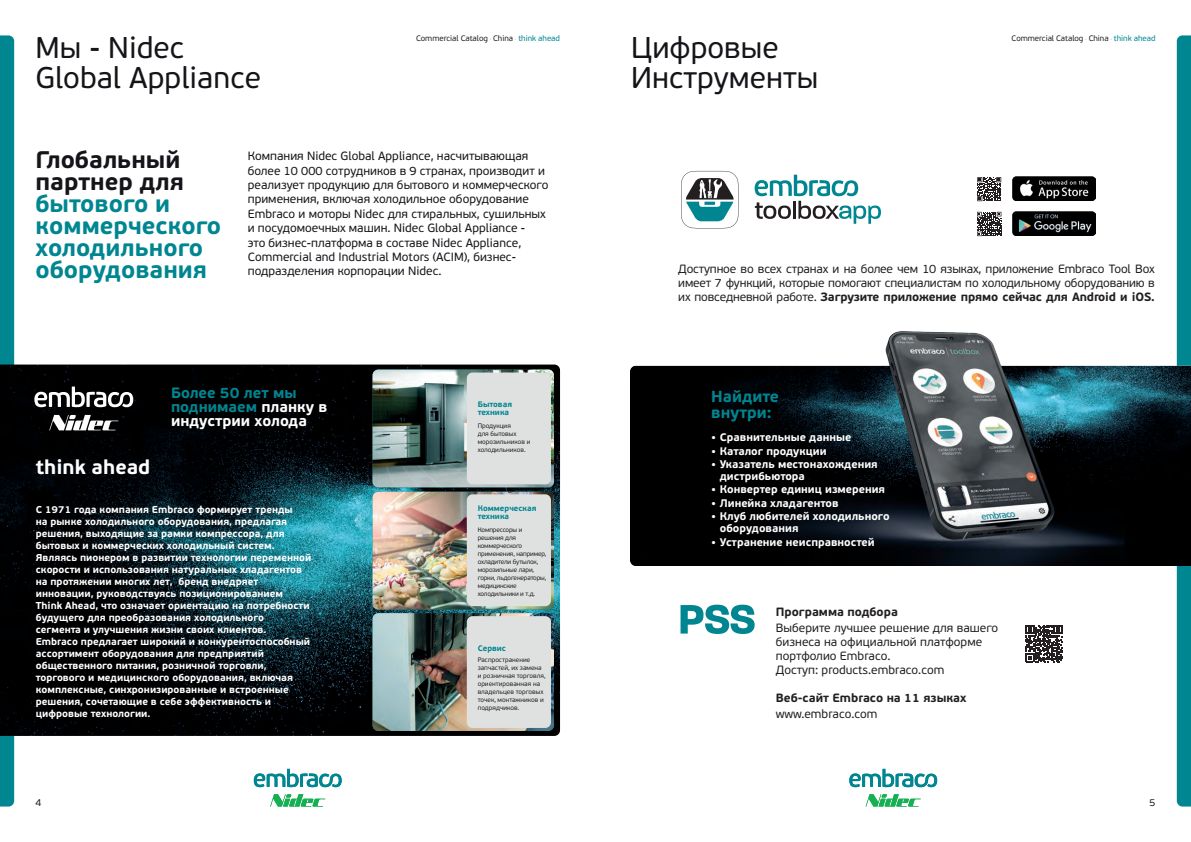
<style>
.page{position:relative;width:1191px;height:842px;background:#fff}
.page>*{position:absolute;margin:0;border:0;box-sizing:border-box;transform-origin:0 0}
.t1{font:30px/30px "Embraco Beau Sans";color:#161419}
.t2{font:700 24px/22px "Embraco Beau Sans";color:#008691}
.t3{font:700 20px "Embraco Beau Sans";color:#fff}
.t4{font:700 16px/16px "Embraco Beau Sans";color:#008691}
.t5{font:700 15px/14px "Embraco Beau Sans";color:#fff}
.t6{font:12px/14.4px "Embraco Beau Sans";color:#161419}
.t7{font:12px/14px "Embraco Beau Sans";letter-spacing:.005em;color:#231f20}
.t8{font:700 12px/15.4px "Embraco Beau Sans";color:#231f20}
.t9{font:700 11px/12px "Embraco Beau Sans";color:#fff}
.t10{font:700 10px/12px "Embraco Beau Sans";color:#fff}
.t11{font:10px "Embraco Beau Sans";color:#231f20}
.t12{font:8px "Embraco Beau Sans";letter-spacing:-.005em;color:#231f20}
.t13{font:700 8px/8px "Embraco Beau Sans";color:#008691}
.t14{font:6.5px/8px "Embraco Beau Sans";letter-spacing:-.01em;color:#231f20}
.s1{font-weight:100;font-size:3px}
.s2{color:#008691}
.s3{color:#161419}
.s4{font-weight:700}
.s5{font-weight:400}
</style>
<div class="page">
<div style="left:0;top:35px;width:14px;height:771px;background:#008691"></div>
<svg style="left:1176px;top:35px;width:15px;height:771px"></svg>
<svg style="left:254px;top:769px;width:88px;height:19px"></svg>
<svg style="left:270px;top:794px;width:55px;height:12px"></svg>
<svg style="left:849px;top:769px;width:88px;height:19px"></svg>
<svg style="left:865px;top:794px;width:55px;height:12px"></svg>
<svg style="left:1025px;top:625px;width:37px;height:37px"></svg>
<svg style="left:681px;top:171px;width:57px;height:57px"></svg>
<img style="left:1012px;top:176px;width:83px;height:25px">
<img style="left:1012px;top:211px;width:83px;height:24px">
<svg style="left:977px;top:177px;width:24px;height:24px"></svg>
<svg style="left:977px;top:211px;width:25px;height:26px"></svg>
<svg style="left:977px;top:212px;width:24px;height:24px"></svg>
<svg style="left:754px;top:175px;width:127px;height:49px"></svg>
<svg style="left:680px;top:605px;width:74px;height:29px"></svg>
<img style="left:631px;top:305px;width:560px;height:261px">
<img style="left:0;top:365px;width:560px;height:371px">
<svg style="left:34px;top:387px;width:99px;height:21px"></svg>
<svg style="left:49px;top:415px;width:69px;height:15px"></svg>
<img style="left:372px;top:370px;width:182px;height:117px">
<img style="left:372px;top:492px;width:182px;height:117px">
<img style="left:372px;top:613px;width:182px;height:118px">
<div style="left:467px;top:373px;width:84px;height:111px;background:#dfe1e1;border-radius:6px"></div>
<div style="left:467px;top:494px;width:84px;height:112px;background:#dfe1e1;border-radius:6px"></div>
<div style="left:467px;top:616px;width:84px;height:112px;background:#dfe1e1;border-radius:6px"></div>
<p class="t1" style="left:35px;top:33px;width:227px">Мы - Nidec<br>Global Appliance</p>
<p class="t12" style="left:416px;top:34px;width:145px">Commercial Catalog <span class="s1">•</span> China <span class="s1">•</span> <span class="s2">think ahead</span></p>
<p class="t12" style="left:1011px;top:34px;width:145px">Commercial Catalog <span class="s1">•</span> China <span class="s1">•</span> <span class="s2">think ahead</span></p>
<p class="t1" style="left:631px;top:33px;width:149px">Цифровые</p>
<p class="t1" style="left:631px;top:63px;width:188px">Инструменты</p>
<p class="t2" style="left:35px;top:149px;width:187px"><span class="s3">Глобальный партнер для </span>бытового и коммерческого холодильного оборудования</p>
<p class="t6" style="left:248px;top:149px;width:302px">Компания Nidec Global Appliance, насчитывающая более 10 000 сотрудников в 9 странах, производит и реализует продукцию для бытового и коммерческого применения, включая холодильное оборудование Embraco и моторы Nidec для стиральных, сушильных и посудомоечных машин. Nidec Global Appliance -<br>это бизнес-платформа в составе Nidec Appliance, Commercial and Industrial Motors (ACIM), бизнес&shy;подразделения корпорации Nidec.</p>
<p class="t3" style="left:36px;top:455px;width:116px">think ahead</p>
<p class="t5" style="left:171px;top:386px;width:158px"><span class="s2">Более 50 лет мы поднимаем</span> планку в индустрии холода</p>
<p class="t10" style="left:36px;top:503px;width:277px">С 1971 года компания Embraco формирует тренды<br>на рынке холодильного оборудования, предлагая решения, выходящие за рамки компрессора, для бытовых и коммерческих холодильный систем.<br>Являясь пионером в развитии технологии переменной скорости и использования натуральных хладагентов на протяжении многих лет, бренд внедряет инновации, руководствуясь позиционированием Think Ahead, что означает ориентацию на потребности будущего для преобразования холодильного сегмента и улучшения жизни своих клиентов.<br>Embraco предлагает широкий и конкурентоспособный ассортимент оборудования для предприятий общественного питания, розничной торговли, торгового и медицинского оборудования, включая комплексные, синхронизированные и встроенные решения, сочетающие в себе эффективность и цифровые технологии.</p>
<p class="t13" style="left:478px;top:401px;width:36px">Бытовая техника</p>
<p class="t14" style="left:478px;top:422px;width:54px">Продукция<br>для бытовых морозильников и холодильников.</p>
<p class="t13" style="left:478px;top:504px;width:60px">Коммерческая техника</p>
<p class="t14" style="left:478px;top:526px;width:70px">Компрессоры и решения для коммерческого применения, например, охладители бутылок, морозильные лари, горки, льдогенераторы, медицинские холодильники и т.д.</p>
<p class="t13" style="left:478px;top:644px;width:30px">Сервис</p>
<p class="t14" style="left:478px;top:656px;width:69px">Распространение запчастей, их замена и розничная торговля, ориентированная на владельцев торговых точек, монтажников и подрядчиков.</p>
<p class="t7" style="left:678px;top:262px;width:478px;text-align:justify">Доступное во всех странах и на более чем 10 языках, приложение Embraco Tool Box имеет 7 функций, которые помогают специалистам по холодильному оборудованию в их повседневной работе. <span class="s4">Загрузите приложение прямо сейчас для Android и iOS.</span></p>
<p class="t4" style="left:711px;top:389px;width:69px">Найдите внутри:</p>
<p class="t9" style="left:711px;top:431px;width:141px">• Сравнительные данные</p>
<p class="t9" style="left:711px;top:445px;width:117px">• Каталог продукции</p>
<p class="t9" style="left:720px;top:458px;width:159px;text-indent:-9px">• Указатель местонахождения дистрибьютора</p>
<p class="t9" style="left:711px;top:484px;width:175px">• Конвертер единиц измерения</p>
<p class="t9" style="left:711px;top:497px;width:129px">• Линейка хладагентов</p>
<p class="t9" style="left:720px;top:511px;width:171px;text-indent:-9px">• Клуб любителей холодильного оборудования</p>
<p class="t9" style="left:711px;top:536px;width:165px">• Устранение неисправностей</p>
<p class="t7" style="left:776px;top:603px;width:224px;line-height:16.8px"><span class="s4">Программа подбора<br></span>Выберите лучшее решение для вашего</p>
<p class="t7" style="left:776px;top:636px;width:208px">бизнеса на официальной платформе портфолио Embraco.<br>Доступ: products.embraco.com</p>
<p class="t8" style="left:776px;top:691px;width:192px">Веб-сайт Embraco на 11 языках <span class="s5">www.embraco.com</span></p>
<p class="t11" style="left:35px;top:797px;width:7px">4</p>
<p class="t11" style="left:1149px;top:797px;width:7px">5</p>
</div>
